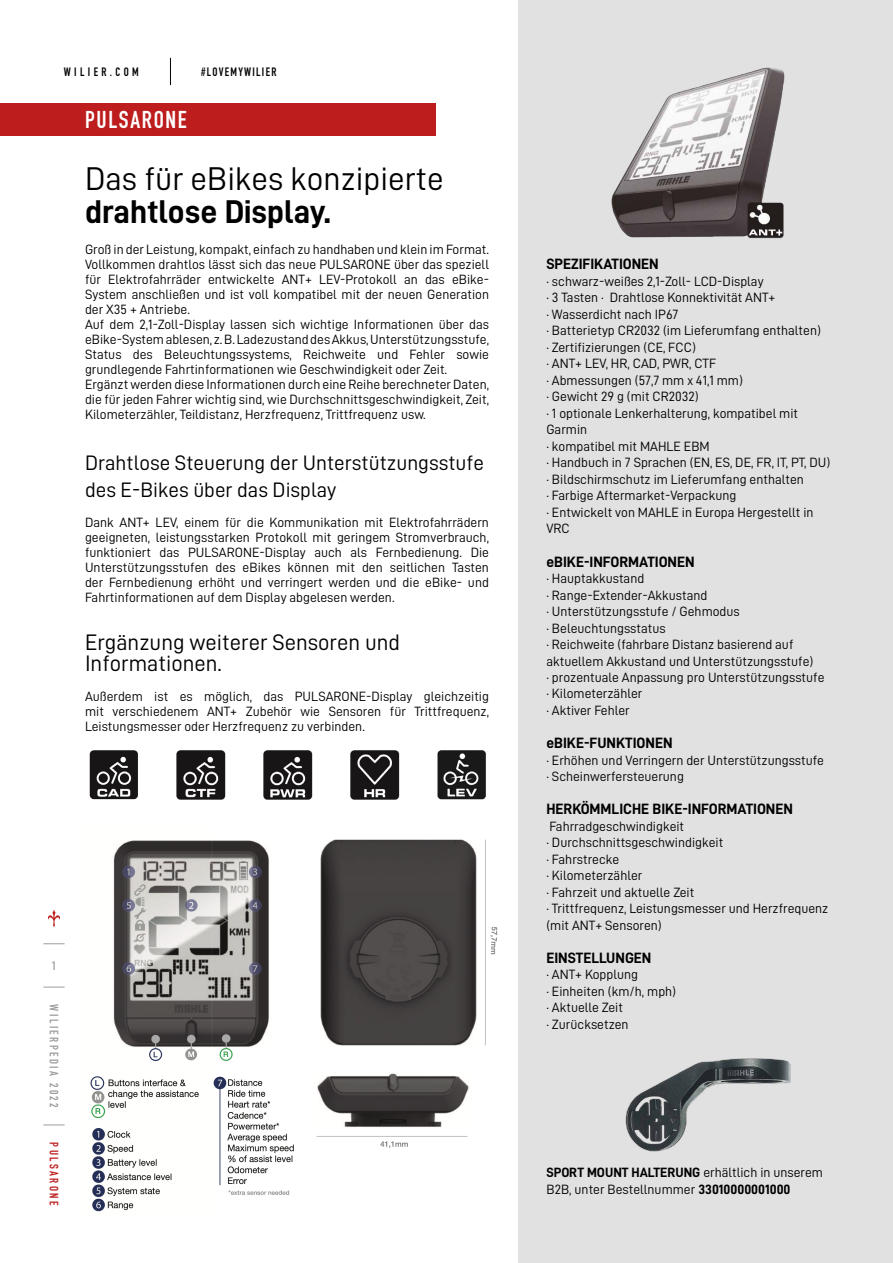
<style>
.page{position:relative;width:893px;height:1263px;background:#fff}
.page>*{position:absolute;margin:0;border:0;box-sizing:border-box;transform-origin:0 0}
.t1{font:33px "D DIN";color:#000}
.t2{font:33px "D DIN Bold";color:#000}
.t3{font:24px "DIN Engschrift Std";letter-spacing:.07em;color:#fff}
.t4{font:22.5px/21px "D DIN";color:#000}
.t5{font:21px/27px "D DIN";color:#000}
.t6{font:15px "D DIN Bold";color:#000}
.t7{font:13.5px/16.5px "D DIN";color:#000}
.t8{font:13.5px "D DIN Bold";color:#000}
.t9{font:12px "DIN Engschrift Std";letter-spacing:.2em;color:#9d9d9c}
.t10{font:12px "DIN Engschrift Std";letter-spacing:.105em;color:#000}
.t11{font:12px "DIN Engschrift Std";letter-spacing:.285em;color:#000}
.t12{font:12px "DIN Engschrift Std";letter-spacing:.2em;color:#bd1d1d}
.s1{font-family:"D DIN"}
.s2{font-family:"D DIN Bold"}
</style>
<div class="page">
<div style="left:519px;top:0;width:374px;height:1263px;background:#e1e1e1"></div>
<div style="left:0;top:103px;width:436px;height:33px;background:#bd1d1d"></div>
<svg style="left:170px;top:58px;width:1px;height:27px"></svg>
<svg style="left:43px;top:1124px;width:22px;height:1px"></svg>
<svg style="left:43px;top:987px;width:22px;height:1px"></svg>
<svg style="left:43px;top:943px;width:22px;height:1px"></svg>
<svg style="left:48px;top:910px;width:12px;height:16px"></svg>
<img style="left:89px;top:750px;width:397px;height:50px">
<img style="left:90px;top:839px;width:408px;height:373px">
<img style="left:611px;top:67px;width:174px;height:172px">
<img style="left:625px;top:1058px;width:166px;height:94px">
<p class="t11" style="left:64px;top:64px;width:77px">WILIER.COM</p>
<p class="t10" style="left:201px;top:64px;width:77px">#LOVEMYWILIER</p>
<h2 class="t3" style="left:85px;top:106px;width:103px">PULSARONE</h2>
<h1 class="t1" style="left:85px;top:161px;width:360px">Das für eBikes konzipierte</h1>
<h1 class="t2" style="left:85px;top:193px;width:247px">drahtlose Display.</h1>
<p class="t7" style="left:85px;top:242px;width:405px;line-height:15px">Groß in der Leistung, kompakt, einfach zu handhaben und klein im Format.<br>Vollkommen drahtlos lässt sich das neue PULSARONE über das speziell für Elektrofahrräder entwickelte ANT+ LEV-Protokoll an das eBike-System anschließen und ist voll kompatibel mit der neuen Generation der X35 + Antriebe.<br>Auf dem 2,1-Zoll-Display lassen sich wichtige Informationen über das eBike-System ablesen, z. B. Ladezustand des Akkus, Unterstützungsstufe, Status des Beleuchtungssystems, Reichweite und Fehler sowie grundlegende Fahrtinformationen wie Geschwindigkeit oder Zeit.<br>Ergänzt werden diese Informationen durch eine Reihe berechneter Daten, die für jeden Fahrer wichtig sind, wie Durchschnittsgeschwindigkeit, Zeit, Kilometerzähler, Teildistanz, Herzfrequenz, Trittfrequenz usw.</p>
<h3 class="t5" style="left:85px;top:449px;width:400px">Drahtlose Steuerung der Unterstützungsstufe des E-Bikes über das Display</h3>
<p class="t7" style="left:85px;top:515px;width:405px;line-height:15px;text-align:justify">Dank ANT+ LEV, einem für die Kommunikation mit Elektrofahrrädern geeigneten, leistungsstarken Protokoll mit geringem Stromverbrauch, funktioniert das PULSARONE-Display auch als Fernbedienung. Die Unterstützungsstufen des eBikes können mit den seitlichen Tasten der Fernbedienung erhöht und verringert werden und die eBike- und Fahrtinformationen auf dem Display abgelesen werden.</p>
<h3 class="t4" style="left:85px;top:631px;width:317px">Ergänzung weiterer Sensoren und<br>Informationen.</h3>
<p class="t7" style="left:85px;top:689px;width:405px;line-height:15px;text-align:justify">Außerdem ist es möglich, das PULSARONE-Display gleichzeitig mit verschiedenem ANT+ Zubehör wie Sensoren für Trittfrequenz, Leistungsmesser oder Herzfrequenz zu verbinden.</p>
<p class="t9" style="left:52px;top:958px;width:6px">1</p>
<p class="t9" style="left:61px;top:1004px;width:105px;rotate:90deg">WILIERPEDIA 2022</p>
<p class="t12" style="left:61px;top:1142px;width:64px;rotate:90deg">PULSARONE</p>
<p class="t6" style="left:546px;top:256px;width:114px">SPEZIFIKATIONEN</p>
<p class="t7" style="left:546px;top:273px;width:285px">· schwarz-weißes 2,1-Zoll- LCD-Display<br>· 3 Tasten · Drahtlose Konnektivität ANT+<br>· Wasserdicht nach IP67<br>· Batterietyp CR2032 (im Lieferumfang enthalten)<br>· Zertifizierungen (CE, FCC)<br>· ANT+ LEV, HR, CAD, PWR, CTF<br>· Abmessungen (57,7 mm x 41,1 mm)<br>· Gewicht 29 g (mit CR2032)<br>· 1 optionale Lenkerhalterung, kompatibel mit Garmin<br>· kompatibel mit MAHLE EBM<br>· Handbuch in 7 Sprachen (EN, ES, DE, FR, IT, PT, DU) · Bildschirmschutz im Lieferumfang enthalten<br>· Farbige Aftermarket-Verpackung<br>· Entwickelt von MAHLE in Europa Hergestellt in VRC</p>
<p class="t6" style="left:546px;top:553px;width:150px">eBIKE-INFORMATIONEN</p>
<p class="t7" style="left:546px;top:570px;width:280px">· Hauptakkustand<br>· Range-Extender-Akkustand<br>· Unterstützungsstufe / Gehmodus<br>· Beleuchtungsstatus<br>· Reichweite (fahrbare Distanz basierend auf aktuellem Akkustand und Unterstützungsstufe)<br>· prozentuale Anpassung pro Unterstützungsstufe · Kilometerzähler<br>· Aktiver Fehler</p>
<p class="t6" style="left:546px;top:734px;width:128px">eBIKE-FUNKTIONEN</p>
<p class="t7" style="left:546px;top:751px;width:279px">· Erhöhen und Verringern der Unterstützungsstufe · Scheinwerfersteuerung</p>
<p class="t6" style="left:546px;top:800px;width:248px">HERKÖMMLICHE BIKE-INFORMATIONEN</p>
<p class="t7" style="left:546px;top:817px;width:284px">Fahrradgeschwindigkeit<br>· Durchschnittsgeschwindigkeit<br>· Fahrstrecke<br>· Kilometerzähler<br>· Fahrzeit und aktuelle Zeit<br>· Trittfrequenz, Leistungsmesser und Herzfrequenz (mit ANT+ Sensoren)</p>
<p class="t6" style="left:546px;top:949px;width:106px">EINSTELLUNGEN</p>
<p class="t7" style="left:546px;top:966px;width:131px">· ANT+ Kopplung<br>· Einheiten (km/h, mph) · Aktuelle Zeit<br>· Zurücksetzen</p>
<p class="t8" style="left:546px;top:1165px;width:278px">SPORT MOUNT HALTERUNG <span class="s1">erhältlich in unserem</span></p>
<p class="t7" style="left:546px;top:1180px;width:246px">B2B, unter Bestellnummer <span class="s2">33010000001000</span></p>
</div>
